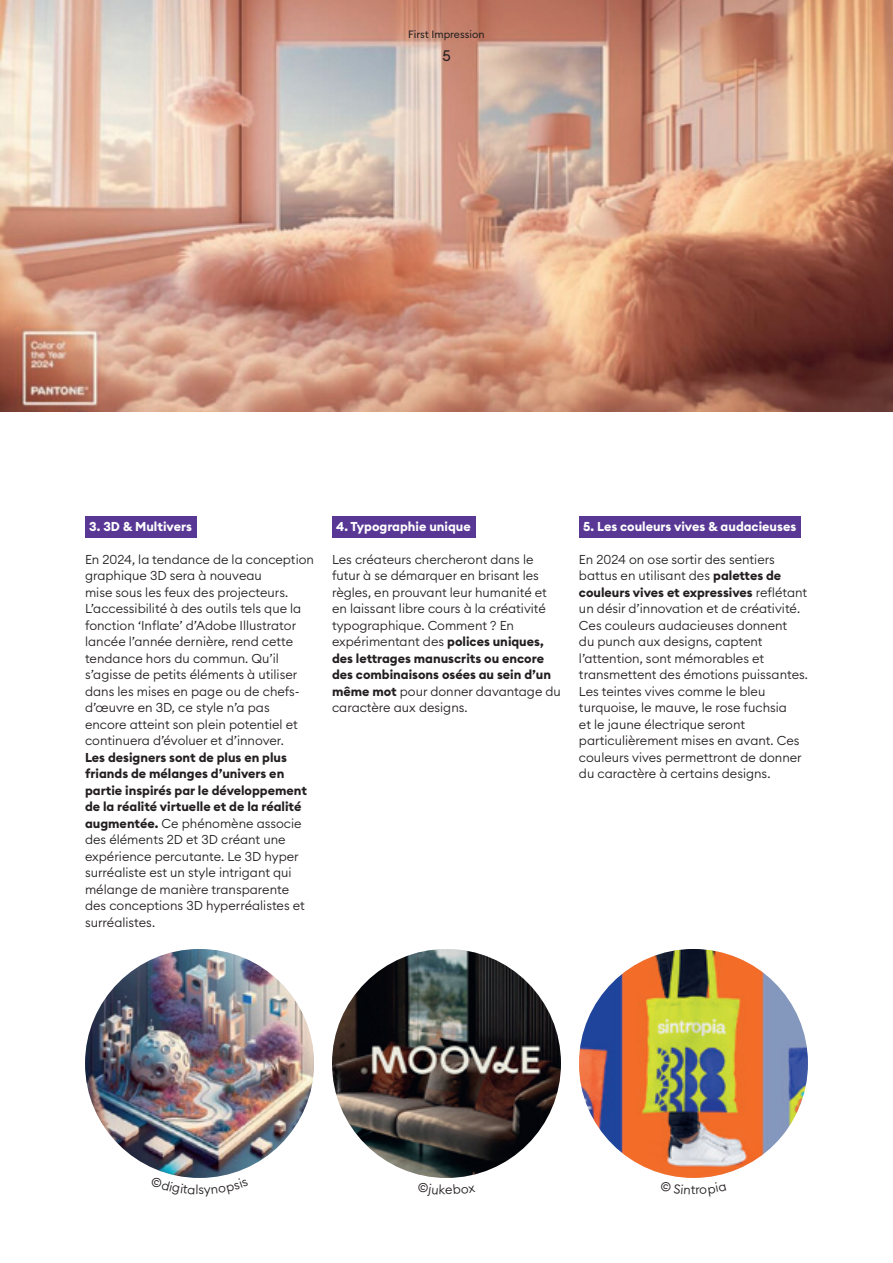
<style>
.page{position:relative;width:893px;height:1263px;background:#fff}
.page>*{position:absolute;margin:0;border:0;box-sizing:border-box;transform-origin:0 0}
.t1{font:15px "Euclid Circular B";color:#231f20}
.t2{font:300 12.75px/16.5px "Euclid Circular B";color:#231f20}
.t3{font:700 12.75px "Euclid Circular B";color:#fff}
.t4{font:10.5px "Euclid Circular B";color:#231f20}
.s1{font-weight:700}
</style>
<div class="page">
<img style="left:0;top:0;width:893px;height:411px">
<div style="left:85px;top:516px;width:111px;height:21px;background:#593795"></div>
<div style="left:332px;top:516px;width:143px;height:21px;background:#593795"></div>
<div style="left:579px;top:516px;width:221px;height:21px;background:#593795"></div>
<img style="left:85px;top:949px;width:229px;height:229px;border-radius:114px">
<img style="left:332px;top:949px;width:229px;height:229px;border-radius:114px">
<img style="left:579px;top:949px;width:229px;height:229px;border-radius:114px">
<svg style="left:179px;top:1176px;width:41px;height:2px"></svg>
<p class="t4" style="left:408px;top:28px;width:78px">First Impression</p>
<p class="t1" style="left:442px;top:46px;width:10px">5</p>
<p class="t3" style="left:89px;top:518px;width:104px">3. 3D &amp; Multivers</p>
<p class="t2" style="left:85px;top:551px;width:230px">En 2024, la tendance de la conception graphique 3D sera à nouveau<br>mise sous les feux des projecteurs.<br>L’accessibilité à des outils tels que la fonction ‘Inflate’ d’Adobe Illustrator lancée l’année dernière, rend cette tendance hors du commun. Qu’il s’agisse de petits éléments à utiliser dans les mises en page ou de chefs&shy;d’œuvre en 3D, ce style n’a pas encore atteint son plein potentiel et continuera d’évoluer et d’innover.</p>
<p class="t2" style="left:85px;top:749px;width:224px"><span class="s1">Les designers sont de plus en plus friands de mélanges d’univers en partie inspirés par le développement de la réalité virtuelle et de la réalité augmentée.</span> Ce phénomène associe des éléments 2D et 3D créant une expérience percutante. Le 3D hyper surréaliste est un style intrigant qui mélange de manière transparente des conceptions 3D hyperréalistes et surréalistes.</p>
<p class="t3" style="left:336px;top:518px;width:136px">4. Typographie unique</p>
<p class="t2" style="left:332px;top:551px;width:230px">Les créateurs chercheront dans le futur à se démarquer en brisant les règles, en prouvant leur humanité et en laissant libre cours à la créativité typographique. Comment ? En expérimentant des <span class="s1">polices uniques, des lettrages manuscrits ou encore des combinaisons osées au sein d’un même mot</span> pour donner davantage du caractère aux designs.</p>
<p class="t3" style="left:583px;top:518px;width:214px">5. Les couleurs vives &amp; audacieuses</p>
<p class="t2" style="left:579px;top:551px;width:230px">En 2024 on ose sortir des sentiers battus en utilisant des <span class="s1">palettes de couleurs vives et expressives</span> reflétant un désir d’innovation et de créativité.<br>Ces couleurs audacieuses donnent<br>du punch aux designs, captent l’attention, sont mémorables et transmettent des émotions puissantes.<br>Les teintes vives comme le bleu turquoise, le mauve, le rose fuchsia<br>et le jaune électrique seront particulièrement mises en avant. Ces couleurs vives permettront de donner du caractère à certains designs.</p>
</div>
